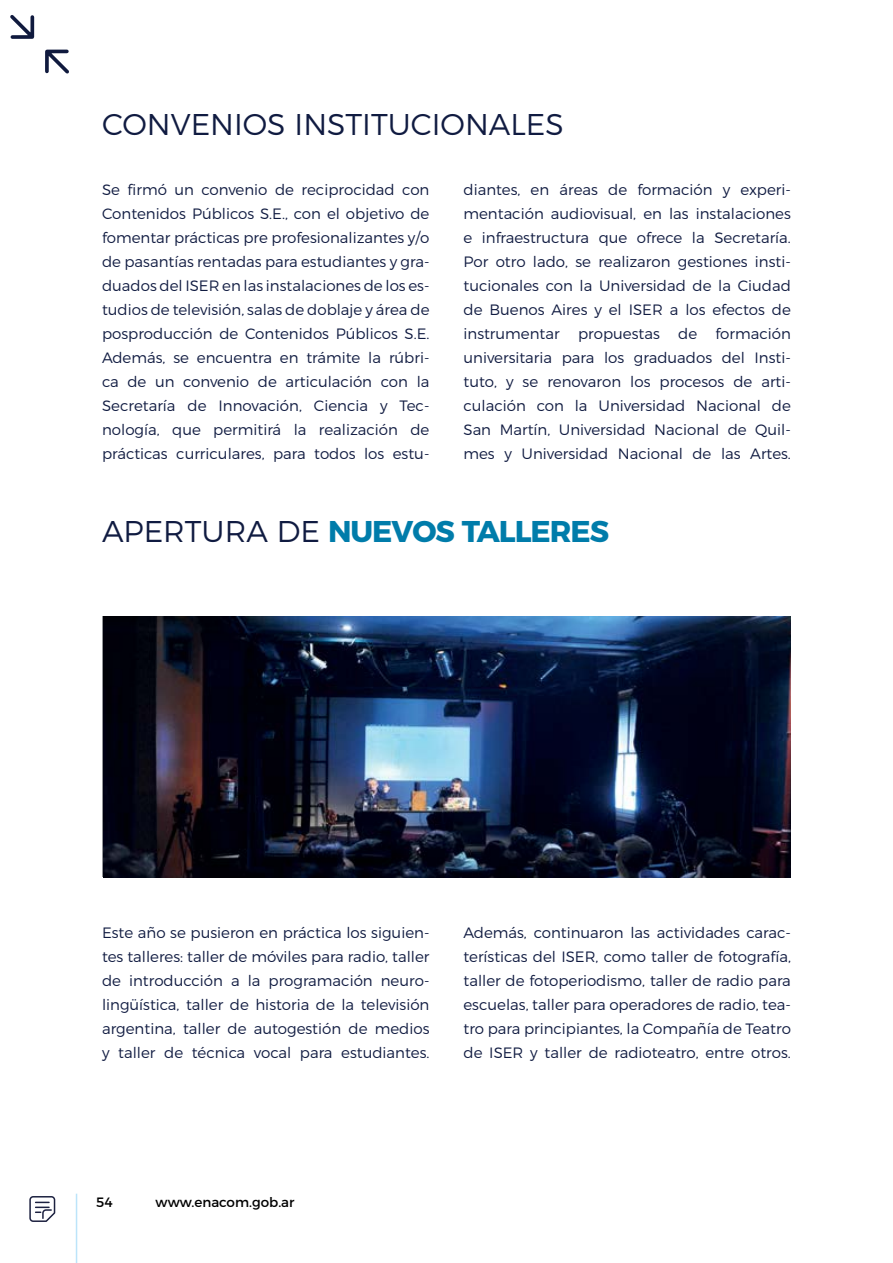
<style>
.page{position:relative;width:893px;height:1263px;background:#fff}
.page>*{position:absolute;margin:0;border:0;box-sizing:border-box;transform-origin:0 0}
.t1{font:300 30px "Montserrat";color:#101b41}
.t2{font:700 30px "Montserrat";letter-spacing:-.035em;color:#007caa}
.t3{font:300 15px/24px "Montserrat";color:#101b41;text-align:justify}
.t4{font:13.5px "Montserrat";color:#000}
.s1{font-weight:300;color:#101b41}
</style>
<div class="page">
<svg style="left:10px;top:15px;width:59px;height:59px"></svg>
<img style="left:103px;top:617px;width:688px;height:260px">
<hr style="left:76px;top:1194px;width:1px;height:69px;background:#bce4fa">
<svg style="left:29px;top:1196px;width:27px;height:26px"></svg>
<h1 class="t1" style="left:102px;top:101px;width:463px">CONVENIOS INSTITUCIONALES</h1>
<p class="t3" style="left:102px;top:177px;width:329px">Se firmó un convenio de reciprocidad con Contenidos Públicos S.E., con el objetivo de fomentar prácticas pre profesionalizantes y/o de pasantías rentadas para estudiantes y gra&shy;duados del ISER en las instalaciones de los es&shy;tudios de televisión, salas de doblaje y área de posproducción de Contenidos Públicos S.E.<br>Además, se encuentra en trámite la rúbri&shy;ca de un convenio de articulación con la Secretaría de Innovación, Ciencia y Tec&shy;nología, que permitirá la realización de prácticas curriculares, para todos los estu-</p>
<p class="t3" style="left:463px;top:177px;width:329px">diantes, en áreas de formación y experi&shy;mentación audiovisual, en las instalaciones e infraestructura que ofrece la Secretaría.<br>Por otro lado, se realizaron gestiones insti&shy;tucionales con la Universidad de la Ciudad de Buenos Aires y el ISER a los efectos de instrumentar propuestas de formación universitaria para los graduados del Insti&shy;tuto, y se renovaron los procesos de arti&shy;culación con la Universidad Nacional de San Martín, Universidad Nacional de Quil&shy;mes y Universidad Nacional de las Artes.</p>
<h1 class="t2" style="left:102px;top:506px;width:509px"><span class="s1">APERTURA DE</span> NUEVOS TALLERES</h1>
<p class="t3" style="left:102px;top:919px;width:329px">Este año se pusieron en práctica los siguien&shy;tes talleres: taller de móviles para radio, taller de introducción a la programación neuro&shy;lingüística, taller de historia de la televisión argentina, taller de autogestión de medios y taller de técnica vocal para estudiantes.</p>
<p class="t3" style="left:463px;top:919px;width:329px">Además, continuaron las actividades carac&shy;terísticas del ISER, como taller de fotografía, taller de fotoperiodismo, taller de radio para escuelas, taller para operadores de radio, tea&shy;tro para principiantes, la Compañía de Teatro de ISER y taller de radioteatro, entre otros.</p>
<p class="t4" style="left:96px;top:1191px;width:18px">54</p>
<p class="t4" style="left:156px;top:1191px;width:140px">www.enacom.gob.ar</p>
</div>
